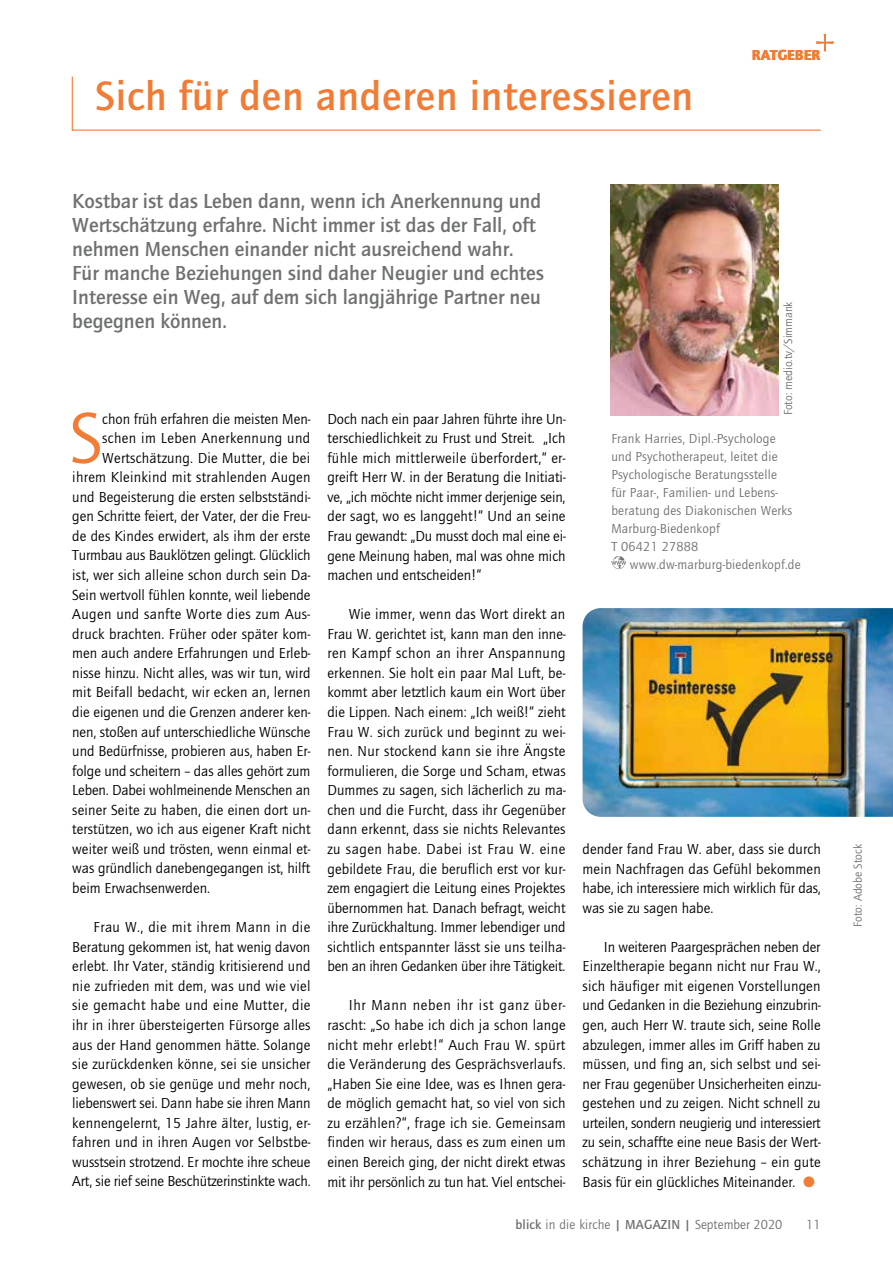
<style>
.page{position:relative;width:893px;height:1263px;background:#fff}
.page>*{position:absolute;margin:0;border:0;box-sizing:border-box;transform-origin:0 0}
.t1{font:73.65px "Quay Itc T";color:#f17c35}
.t2{font:700 42px "Quay Itc T";letter-spacing:.02em;color:#f17c35}
.t3{font:700 21px/24px "Quay Itc T";color:#6f7070}
.t4{font:15px/19.5px "Quay Itc T";color:#000;text-align:justify}
.t5{font:15px "Quay Itc T";letter-spacing:.025em;color:#000}
.t6{font:15px "Quay Itc T";letter-spacing:.02em;color:#000}
.t7{font:900 15px "Quay Itc T";color:#f17c35}
.t8{font:13.5px/18px "Quay Itc T";letter-spacing:.015em;color:#6f7070}
.t9{font:12px "Quay Itc T";color:#6f7070}
.s1{color:#f17c35}
.s2{font-weight:700}
</style>
<div class="page">
<hr style="left:72px;top:130px;width:749px;height:1px;background:#f17c35">
<hr style="left:72px;top:77px;width:1px;height:54px;background:#f17c35">
<img style="left:610px;top:185px;width:168px;height:230px">
<svg style="left:611px;top:556px;width:15px;height:13px"></svg>
<img style="left:583px;top:608px;width:310px;height:209px">
<svg style="left:816px;top:34px;width:17px;height:17px"></svg>
<h2 class="t2" style="left:95px;top:72px;width:600px">Sich für den anderen interessieren</h2>
<p class="t7" style="left:752px;top:46px;width:70px">RATGEBER</p>
<p class="t3" style="left:72px;top:189px;width:473px">Kostbar ist das Leben dann, wenn ich Anerkennung und Wertschätzung erfahre. Nicht immer ist das der Fall, oft nehmen Menschen einander nicht ausreichend wahr.<br>Für manche Beziehungen sind daher Neugier und echtes Interesse ein Weg, auf dem sich langjährige Partner neu begegnen können.</p>
<h1 class="t1" style="left:70px;top:395px;width:34px">S</h1>
<p class="t4" style="left:102px;top:409px;width:210px">chon früh erfahren die meisten Men-</p>
<p class="t5" style="left:102px;top:429px;width:210px">schen im Leben Anerkennung und</p>
<p class="t4" style="left:102px;top:448px;width:210px">Wertschätzung. Die Mutter, die bei</p>
<p class="t6" style="left:72px;top:468px;width:240px">ihrem Kleinkind mit strahlenden Augen</p>
<p class="t4" style="left:72px;top:487px;width:240px">und Begeisterung die ersten selbstständi-</p>
<p class="t4" style="left:72px;top:506px;width:240px">gen Schritte feiert, der Vater, der die Freu-</p>
<p class="t4" style="left:72px;top:526px;width:240px">de des Kindes erwidert, als ihm der erste</p>
<p class="t4" style="left:72px;top:545px;width:240px">Turmbau aus Bauklötzen gelingt. Glücklich</p>
<p class="t4" style="left:72px;top:565px;width:240px">ist, wer sich alleine schon durch sein Da-</p>
<p class="t4" style="left:72px;top:585px;width:240px">Sein wertvoll fühlen konnte, weil liebende</p>
<p class="t5" style="left:72px;top:605px;width:239px">Augen und sanfte Worte dies zum Aus-</p>
<p class="t4" style="left:72px;top:624px;width:240px">druck brachten. Früher oder später kom-</p>
<p class="t4" style="left:72px;top:643px;width:240px">men auch andere Erfahrungen und Erleb-</p>
<p class="t4" style="left:72px;top:663px;width:240px">nisse hinzu. Nicht alles, was wir tun, wird</p>
<p class="t4" style="left:72px;top:682px;width:240px">mit Beifall bedacht, wir ecken an, lernen</p>
<p class="t4" style="left:72px;top:702px;width:240px">die eigenen und die Grenzen anderer ken-</p>
<p class="t4" style="left:72px;top:722px;width:240px">nen, stoßen auf unterschiedliche Wünsche</p>
<p class="t4" style="left:72px;top:741px;width:240px">und Bedürfnisse, probieren aus, haben Er-</p>
<p class="t4" style="left:72px;top:761px;width:240px">folge und scheitern – das alles gehört zum</p>
<p class="t4" style="left:72px;top:780px;width:240px">Leben. Dabei wohlmeinende Menschen an</p>
<p class="t4" style="left:72px;top:800px;width:240px">seiner Seite zu haben, die einen dort un-</p>
<p class="t4" style="left:72px;top:819px;width:240px">terstützen, wo ich aus eigener Kraft nicht</p>
<p class="t4" style="left:72px;top:839px;width:240px">weiter weiß und trösten, wenn einmal et-</p>
<p class="t4" style="left:72px;top:858px;width:240px">was gründlich danebengegangen ist, hilft</p>
<p class="t4" style="left:72px;top:878px;width:139px">beim Erwachsenwerden.</p>
<p class="t4" style="left:72px;top:917px;width:240px;text-indent:21px">Frau W., die mit ihrem Mann in die Beratung gekommen ist, hat wenig davon erlebt. Ihr Vater, ständig kritisierend und nie zufrieden mit dem, was und wie viel sie gemacht habe und eine Mutter, die ihr in ihrer übersteigerten Fürsorge alles aus der Hand genommen hätte. Solange sie zurückdenken könne, sei sie unsicher gewesen, ob sie genüge und mehr noch, liebenswert sei. Dann habe sie ihren Mann kennengelernt, 15 Jahre älter, lustig, er&shy;fahren und in ihren Augen vor Selbstbe&shy;wusstsein strotzend. Er mochte ihre scheue Art, sie rief seine Beschützerinstinkte wach.</p>
<p class="t4" style="left:327px;top:409px;width:240px">Doch nach ein paar Jahren führte ihre Un&shy;terschiedlichkeit zu Frust und Streit. „Ich fühle mich mittlerweile überfordert,“ er&shy;greift Herr W. in der Beratung die Initiati&shy;ve, „ich möchte nicht immer derjenige sein, der sagt, wo es langgeht!“ Und an seine Frau gewandt: „Du musst doch mal eine ei&shy;gene Meinung haben, mal was ohne mich machen und entscheiden!“</p>
<p class="t4" style="left:327px;top:604px;width:240px;text-indent:21px">Wie immer, wenn das Wort direkt an Frau W. gerichtet ist, kann man den inne&shy;ren Kampf schon an ihrer Anspannung erkennen. Sie holt ein paar Mal Luft, be&shy;kommt aber letztlich kaum ein Wort über die Lippen. Nach einem: „Ich weiß!“ zieht Frau W. sich zurück und beginnt zu wei&shy;nen. Nur stockend kann sie ihre Ängste formulieren, die Sorge und Scham, etwas Dummes zu sagen, sich lächerlich zu ma&shy;chen und die Furcht, dass ihr Gegenüber dann erkennt, dass sie nichts Relevantes zu sagen habe. Dabei ist Frau W. eine gebildete Frau, die beruflich erst vor kur&shy;zem engagiert die Leitung eines Projektes übernommen hat. Danach befragt, weicht ihre Zurückhaltung. Immer lebendiger und sichtlich entspannter lässt sie uns teilha&shy;ben an ihren Gedanken über ihre Tätigkeit.</p>
<p class="t4" style="left:327px;top:995px;width:240px;text-indent:21px">Ihr Mann neben ihr ist ganz über&shy;rascht: „So habe ich dich ja schon lange nicht mehr erlebt!“ Auch Frau W. spürt die Veränderung des Gesprächsverlaufs. „Haben Sie eine Idee, was es Ihnen gera&shy;de möglich gemacht hat, so viel von sich zu erzählen?“, frage ich sie. Gemeinsam finden wir heraus, dass es zum einen um einen Bereich ging, der nicht direkt etwas mit ihr persönlich zu tun hat. Viel entschei-</p>
<p class="t9" style="left:781px;top:415px;width:116px;rotate:-90deg">Foto: medio.tv/Simmank</p>
<p class="t8" style="left:611px;top:429px;width:182px">Frank Harries, Dipl.-Psychologe und Psychotherapeut, leitet die<br>Psychologische Beratungsstelle für Paar-, Familien- und Lebens&shy;beratung des Diakonischen Werks<br>Marburg-Biedenkopf<br>T 06421 27888</p>
<p class="t8" style="left:630px;top:555px;width:172px">www.dw-marburg-biedenkopf.de</p>
<p class="t4" style="left:583px;top:839px;width:240px">dender fand Frau W. aber, dass sie durch mein Nachfragen das Gefühl bekommen habe, ich interessiere mich wirklich für das, was sie zu sagen habe.</p>
<p class="t4" style="left:583px;top:937px;width:240px;text-indent:21px">In weiteren Paargesprächen neben der Einzeltherapie begann nicht nur Frau W., sich häufiger mit eigenen Vorstellungen und Gedanken in die Beziehung einzubrin&shy;gen, auch Herr W. traute sich, seine Rolle abzulegen, immer alles im Griff haben zu müssen, und fing an, sich selbst und sei&shy;ner Frau gegenüber Unsicherheiten einzu&shy;gestehen und zu zeigen. Nicht schnell zu urteilen, sondern neugierig und interessiert zu sein, schaffte eine neue Basis der Wert&shy;schätzung in ihrer Beziehung – ein gute Basis für ein glückliches Miteinander. <span class="s1">●</span></p>
<p class="t8" style="left:516px;top:1215px;width:268px"><span class="s2">blick</span> in die kirche <span class="s2">| MAGAZIN |</span> September 2020</p>
<p class="t8" style="left:806px;top:1215px;width:16px">11</p>
<p class="t9" style="left:851px;top:927px;width:84px;rotate:-90deg">Foto: Adobe Stock</p>
</div>
